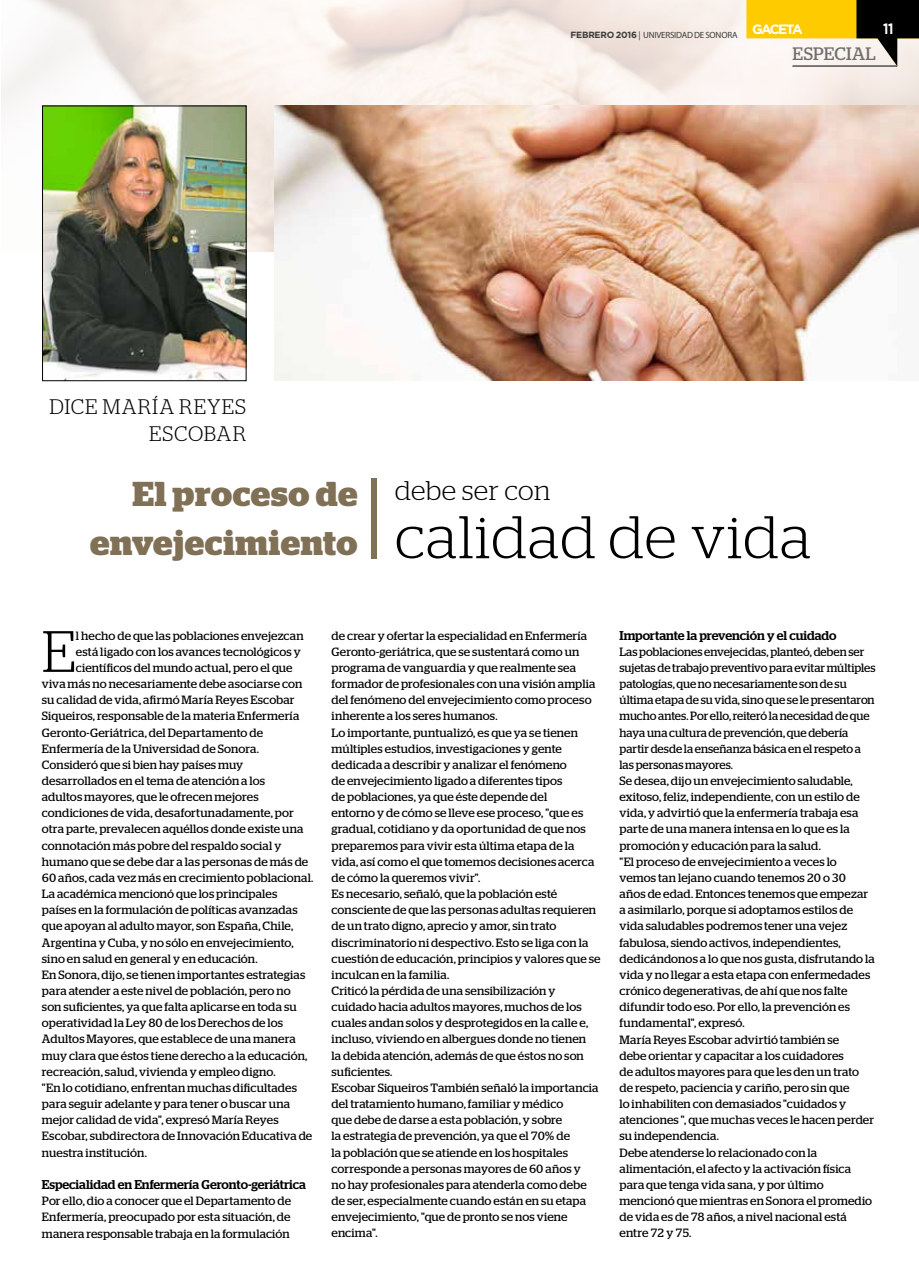
<style>
.page{position:relative;width:919px;height:1276px;background:#fff}
.page>*{position:absolute;margin:0;border:0;box-sizing:border-box;transform-origin:0 0}
.t1{font:300 60px "Stag";letter-spacing:.02em;color:#000}
.t2{font:300 58.2px "Stag";color:#000}
.t3{font:700 34.5px/49.2px "Stag";letter-spacing:.02em;color:#807055;text-align:right}
.t4{font:300 27px "Stag";letter-spacing:.02em;color:#000}
.t5{font:300 21px/27px "Stag";letter-spacing:.055em;color:#000;text-align:right}
.t6{font:18px "Stag";letter-spacing:.015em;color:#706f6f}
.t7{font:700 15px "Gotham";color:#fff;scale:.85 1}
.t8{font:500 12.75px "Stag";color:#000}
.t9{font:12px/16.2px "Stag";letter-spacing:.01em;color:#000}
.t10{font:9px "Myriad Pro";letter-spacing:-.02em;color:#3c3c3b}
.s1{font-family:"Gotham";font-weight:700}
</style>
<div class="page">
<img style="left:1px;top:0;width:917px;height:252px">
<hr style="left:792px;top:66px;width:105px;height:1px;background:#000">
<img style="left:274px;top:106px;width:644px;height:275px">
<img style="left:44px;top:108px;width:200px;height:271px">
<div style="left:42px;top:106px;width:204px;height:275px;border:1px solid #000"></div>
<div style="left:371px;top:478px;width:6px;height:81px;background:#807055"></div>
<svg style="left:746px;top:0;width:172px;height:66px"></svg>
<p class="t10" style="left:570px;top:30px;width:234px"><span class="s1">FEBRERO 2016</span> | UNIVERSIDAD DE SONORA <sup>GACETA</sup></p>
<p class="t7" style="left:883px;top:20px;width:14px">11</p>
<h3 class="t5" style="left:49px;top:393px;width:198px">DICE MARÍA REYES<br>ESCOBAR</h3>
<h3 class="t6" style="left:792px;top:43px;width:85px">ESPECIAL</h3>
<h3 class="t3" style="left:90px;top:469px;width:269px">El proceso de envejecimiento</h3>
<h3 class="t4" style="left:395px;top:475px;width:157px">debe ser con</h3>
<h1 class="t1" style="left:395px;top:503px;width:417px">calidad de vida</h1>
<h2 class="t2" style="left:42px;top:618px;width:36px">E</h2>
<p class="t9" style="left:76px;top:627px;width:229px">l hecho de que las poblaciones envejezcan</p>
<p class="t9" style="left:76px;top:643px;width:226px">está ligado con los avances tecnológicos y</p>
<p class="t9" style="left:76px;top:659px;width:218px">científicos del mundo actual, pero el que</p>
<p class="t9" style="left:42px;top:675px;width:262px">viva más no necesariamente debe asociarse con</p>
<p class="t9" style="left:42px;top:692px;width:254px">su calidad de vida, afirmó María Reyes Escobar</p>
<p class="t9" style="left:42px;top:708px;width:259px">Siqueiros, responsable de la materia Enfermería</p>
<p class="t9" style="left:42px;top:724px;width:223px">Geronto-Geriátrica, del Departamento de</p>
<p class="t9" style="left:42px;top:740px;width:218px">Enfermería de la Universidad de Sonora.</p>
<p class="t9" style="left:42px;top:756px;width:203px">Consideró que si bien hay países muy</p>
<p class="t9" style="left:42px;top:772px;width:225px">desarrollados en el tema de atención a los</p>
<p class="t9" style="left:42px;top:788px;width:218px">adultos mayores, que le ofrecen mejores</p>
<p class="t9" style="left:42px;top:805px;width:253px">condiciones de vida, desafortunadamente, por</p>
<p class="t9" style="left:42px;top:821px;width:263px">otra parte, prevalecen aquéllos donde existe una</p>
<p class="t9" style="left:42px;top:837px;width:241px">connotación más pobre del respaldo social y</p>
<p class="t9" style="left:42px;top:853px;width:268px">humano que se debe dar a las personas de más de</p>
<p class="t9" style="left:42px;top:869px;width:273px">60 años, cada vez más en crecimiento poblacional.</p>
<p class="t9" style="left:42px;top:885px;width:237px">La académica mencionó que los principales</p>
<p class="t9" style="left:42px;top:902px;width:257px">países en la formulación de políticas avanzadas</p>
<p class="t9" style="left:42px;top:918px;width:253px">que apoyan al adulto mayor, son España, Chile,</p>
<p class="t9" style="left:42px;top:934px;width:253px">Argentina y Cuba, y no sólo en envejecimiento,</p>
<p class="t9" style="left:42px;top:950px;width:217px">sino en salud en general y en educación.</p>
<p class="t9" style="left:42px;top:966px;width:265px">En Sonora, dijo, se tienen importantes estrategias</p>
<p class="t9" style="left:42px;top:982px;width:250px">para atender a este nivel de población, pero no</p>
<p class="t9" style="left:42px;top:998px;width:256px">son suficientes, ya que falta aplicarse en toda su</p>
<p class="t9" style="left:42px;top:1015px;width:243px">operatividad la Ley 80 de los Derechos de los</p>
<p class="t9" style="left:42px;top:1031px;width:255px">Adultos Mayores, que establece de una manera</p>
<p class="t9" style="left:42px;top:1047px;width:267px">muy clara que éstos tiene derecho a la educación,</p>
<p class="t9" style="left:42px;top:1063px;width:235px">recreación, salud, vivienda y empleo digno.</p>
<p class="t9" style="left:42px;top:1079px;width:256px">"En lo cotidiano, enfrentan muchas dificultades</p>
<p class="t9" style="left:42px;top:1095px;width:250px">para seguir adelante y para tener o buscar una</p>
<p class="t9" style="left:42px;top:1111px;width:238px">mejor calidad de vida", expresó María Reyes</p>
<p class="t9" style="left:42px;top:1128px;width:272px">Escobar, subdirectora de Innovación Educativa de</p>
<p class="t9" style="left:42px;top:1144px;width:106px">nuestra institución.</p>
<p class="t8" style="left:42px;top:1177px;width:265px">Especialidad en Enfermería Geronto-geriátrica</p>
<p class="t9" style="left:42px;top:1192px;width:251px;text-align:justify">Por ello, dio a conocer que el Departamento de Enfermería, preocupado por esta situación, de manera responsable trabaja en la formulación</p>
<p class="t9" style="left:331px;top:627px;width:270px">de crear y ofertar la especialidad en Enfermería Geronto-geriátrica, que se sustentará como un programa de vanguardia y que realmente sea formador de profesionales con una visión amplia del fenómeno del envejecimiento como proceso inherente a los seres humanos.<br>Lo importante, puntualizó, es que ya se tienen múltiples estudios, investigaciones y gente dedicada a describir y analizar el fenómeno<br>de envejecimiento ligado a diferentes tipos<br>de poblaciones, ya que éste depende del<br>entorno y de cómo se lleve ese proceso, "que es gradual, cotidiano y da oportunidad de que nos preparemos para vivir esta última etapa de la vida, así como el que tomemos decisiones acerca de cómo la queremos vivir".<br>Es necesario, señaló, que la población esté consciente de que las personas adultas requieren de un trato digno, aprecio y amor, sin trato discriminatorio ni despectivo. Esto se liga con la cuestión de educación, principios y valores que se inculcan en la familia.<br>Criticó la pérdida de una sensibilización y cuidado hacia adultos mayores, muchos de los cuales andan solos y desprotegidos en la calle e, incluso, viviendo en albergues donde no tienen<br>la debida atención, además de que éstos no son suficientes.<br>Escobar Siqueiros También señaló la importancia del tratamiento humano, familiar y médico<br>que debe de darse a esta población, y sobre<br>la estrategia de prevención, ya que el 70% de<br>la población que se atiende en los hospitales corresponde a personas mayores de 60 años y<br>no hay profesionales para atenderla como debe de ser, especialmente cuando están en su etapa envejecimiento, "que de pronto se nos viene encima".</p>
<p class="t8" style="left:619px;top:627px;width:218px">Importante la prevención y el cuidado</p>
<p class="t9" style="left:619px;top:643px;width:257px">Las poblaciones envejecidas, planteó, deben ser sujetas de trabajo preventivo para evitar múltiples patologías, que no necesariamente son de su última etapa de su vida, sino que se le presentaron mucho antes. Por ello, reiteró la necesidad de que haya una cultura de prevención, que debería partir desde la enseñanza básica en el respeto a las personas mayores.<br>Se desea, dijo un envejecimiento saludable, exitoso, feliz, independiente, con un estilo de vida, y advirtió que la enfermería trabaja esa parte de una manera intensa en lo que es la promoción y educación para la salud.<br>"El proceso de envejecimiento a veces lo vemos tan lejano cuando tenemos 20 o 30<br>años de edad. Entonces tenemos que empezar a asimilarlo, porque si adoptamos estilos de vida saludables podremos tener una vejez fabulosa, siendo activos, independientes, dedicándonos a lo que nos gusta, disfrutando la vida y no llegar a esta etapa con enfermedades crónico degenerativas, de ahí que nos falte difundir todo eso. Por ello, la prevención es fundamental", expresó.<br>María Reyes Escobar advirtió también se<br>debe orientar y capacitar a los cuidadores<br>de adultos mayores para que les den un trato de respeto, paciencia y cariño, pero sin que<br>lo inhabiliten con demasiados "cuidados y atenciones ", que muchas veces le hacen perder su independencia.<br>Debe atenderse lo relacionado con la alimentación, el afecto y la activación física para que tenga vida sana, y por último mencionó que mientras en Sonora el promedio de vida es de 78 años, a nivel nacional está entre 72 y 75.</p>
</div>
